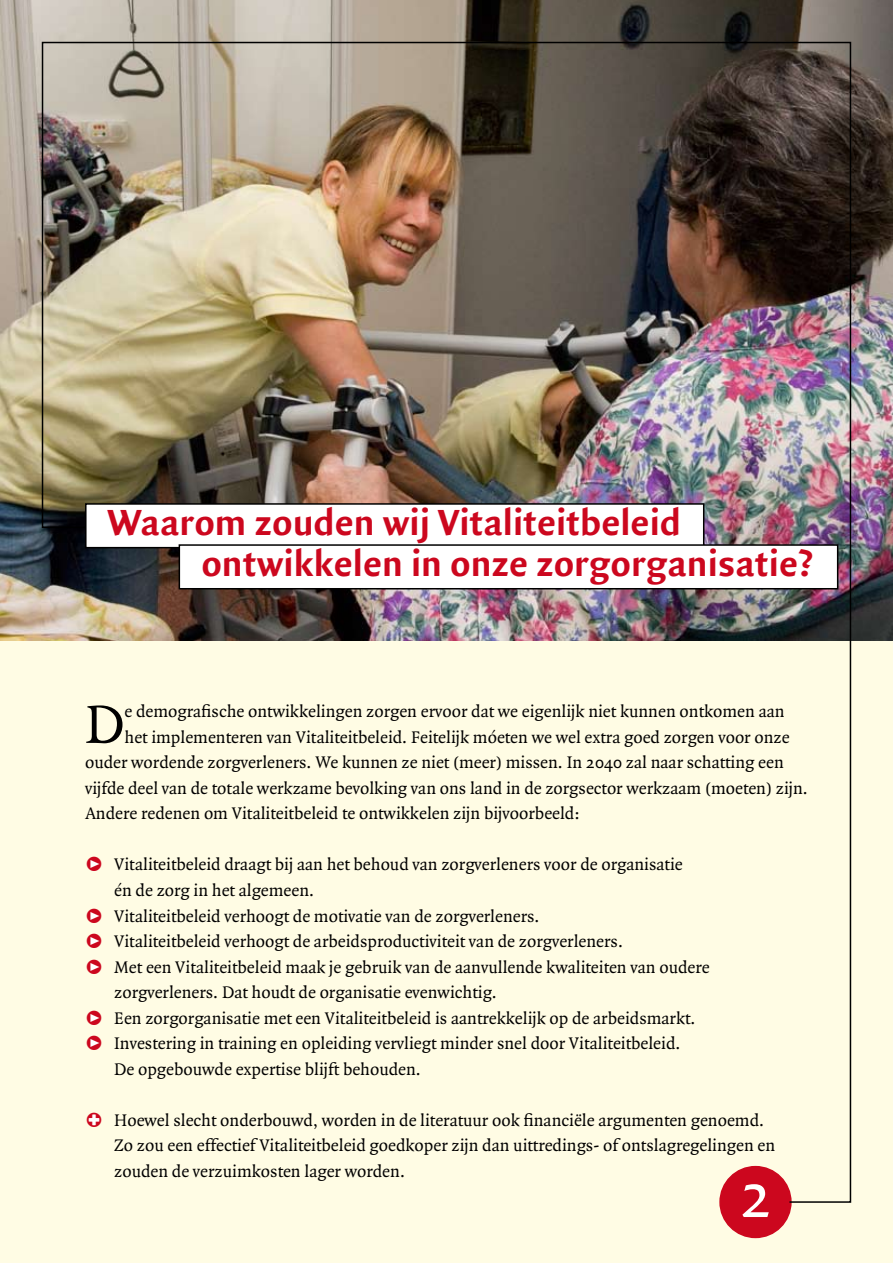
<style>
.page{position:relative;width:893px;height:1263px;background:#fffce4}
.page>*{position:absolute;margin:0;border:0;box-sizing:border-box;transform-origin:0 0}
.t1{font:64.5px "Quadraat Sans Caps";color:#fff}
.t2{font:57.75px "Quadraat";color:#000}
.t3{font:700 39px/41.1px "Quadraat Sans";color:#cc071e}
.t4{font:18px/25.5px "Quadraat";color:#000}
.s1{font-family:"Linotype Tapestry Circle";color:#cc071e}
</style>
<div class="page">
<div style="left:720px;top:1166px;width:71px;height:71px;background:#cc071e;border-radius:50%"></div>
<div style="left:719px;top:1166px;width:73px;height:72px;border:2px solid #cc071e;border-radius:50%"></div>
<img style="left:0;top:0;width:893px;height:640px">
<img style="left:41px;top:41px;width:811px;height:1162px">
<div style="left:86px;top:504px;width:618px;height:44px;background:#fff"></div>
<div style="left:85px;top:503px;width:619px;height:45px;border:2px solid #000"></div>
<div style="left:179px;top:545px;width:659px;height:44px;background:#fff"></div>
<div style="left:179px;top:544px;width:659px;height:45px;border:2px solid #000"></div>
<div style="left:88px;top:1113px;width:13px;height:13px;background:#fff;border-radius:50%"></div>
<div style="left:88px;top:1036px;width:13px;height:14px;background:#fff;border-radius:50%"></div>
<div style="left:88px;top:1011px;width:13px;height:13px;background:#fff;border-radius:50%"></div>
<div style="left:88px;top:960px;width:13px;height:13px;background:#fff;border-radius:50%"></div>
<div style="left:88px;top:934px;width:13px;height:14px;background:#fff;border-radius:50%"></div>
<div style="left:88px;top:909px;width:13px;height:13px;background:#fff;border-radius:50%"></div>
<div style="left:88px;top:858px;width:13px;height:13px;background:#fff;border-radius:50%"></div>
<h3 class="t3" style="left:201px;top:503px;width:613px;text-indent:-94px">Waarom zouden wij Vitaliteitbeleid ontwikkelen in onze zorgorganisatie?</h3>
<h2 class="t2" style="left:85px;top:694px;width:41px">D</h2>
<p class="t4" style="left:125px;top:699px;width:662px">e demografische ontwikkelingen zorgen ervoor dat we eigenlijk niet kunnen ontkomen aan</p>
<p class="t4" style="left:125px;top:725px;width:667px">het implementeren van Vitaliteitbeleid. Feitelijk móeten we wel extra goed zorgen voor onze</p>
<p class="t4" style="left:85px;top:750px;width:700px">ouder wordende zorgverleners. We kunnen ze niet (meer) missen. In 2040 zal naar schatting een</p>
<p class="t4" style="left:85px;top:776px;width:724px">vijfde deel van de totale werkzame bevolking van ons land in de zorgsector werkzaam (moeten) zijn.</p>
<p class="t4" style="left:85px;top:801px;width:496px">Andere redenen om Vitaliteitbeleid te ontwikkelen zijn bijvoorbeeld:</p>
<p class="t4" style="left:85px;top:852px;width:599px"><span class="s1">P</span> Vitaliteitbeleid draagt bij aan het behoud van zorgverleners voor de organisatie</p>
<p class="t4" style="left:114px;top:878px;width:201px">én de zorg in het algemeen.</p>
<p class="t4" style="left:85px;top:903px;width:456px"><span class="s1">P</span> Vitaliteitbeleid verhoogt de motivatie van de zorgverleners.</p>
<p class="t4" style="left:85px;top:929px;width:540px"><span class="s1">P</span> Vitaliteitbeleid verhoogt de arbeidsproductiviteit van de zorgverleners.</p>
<p class="t4" style="left:85px;top:954px;width:626px"><span class="s1">P</span> Met een Vitaliteitbeleid maak je gebruik van de aanvullende kwaliteiten van oudere</p>
<p class="t4" style="left:114px;top:980px;width:384px">zorgverleners. Dat houdt de organisatie evenwichtig.</p>
<p class="t4" style="left:85px;top:1006px;width:612px"><span class="s1">P</span> Een zorgorganisatie met een Vitaliteitbeleid is aantrekkelijk op de arbeidsmarkt.</p>
<p class="t4" style="left:85px;top:1031px;width:597px"><span class="s1">P</span> Investering in training en opleiding vervliegt minder snel door Vitaliteitbeleid.</p>
<p class="t4" style="left:114px;top:1057px;width:308px">De opgebouwde expertise blijft behouden.</p>
<p class="t4" style="left:114px;top:1108px;width:663px;text-indent:-29px"><span class="s1">B</span> Hoewel slecht onderbouwd, worden in de literatuur ook financiële argumenten genoemd.<br>Zo zou een effectief Vitaliteitbeleid goedkoper zijn dan uittredings- of ontslagregelingen en zouden de verzuimkosten lager worden.</p>
<h1 class="t1" style="left:739px;top:1159px;width:34px">2</h1>
</div>
